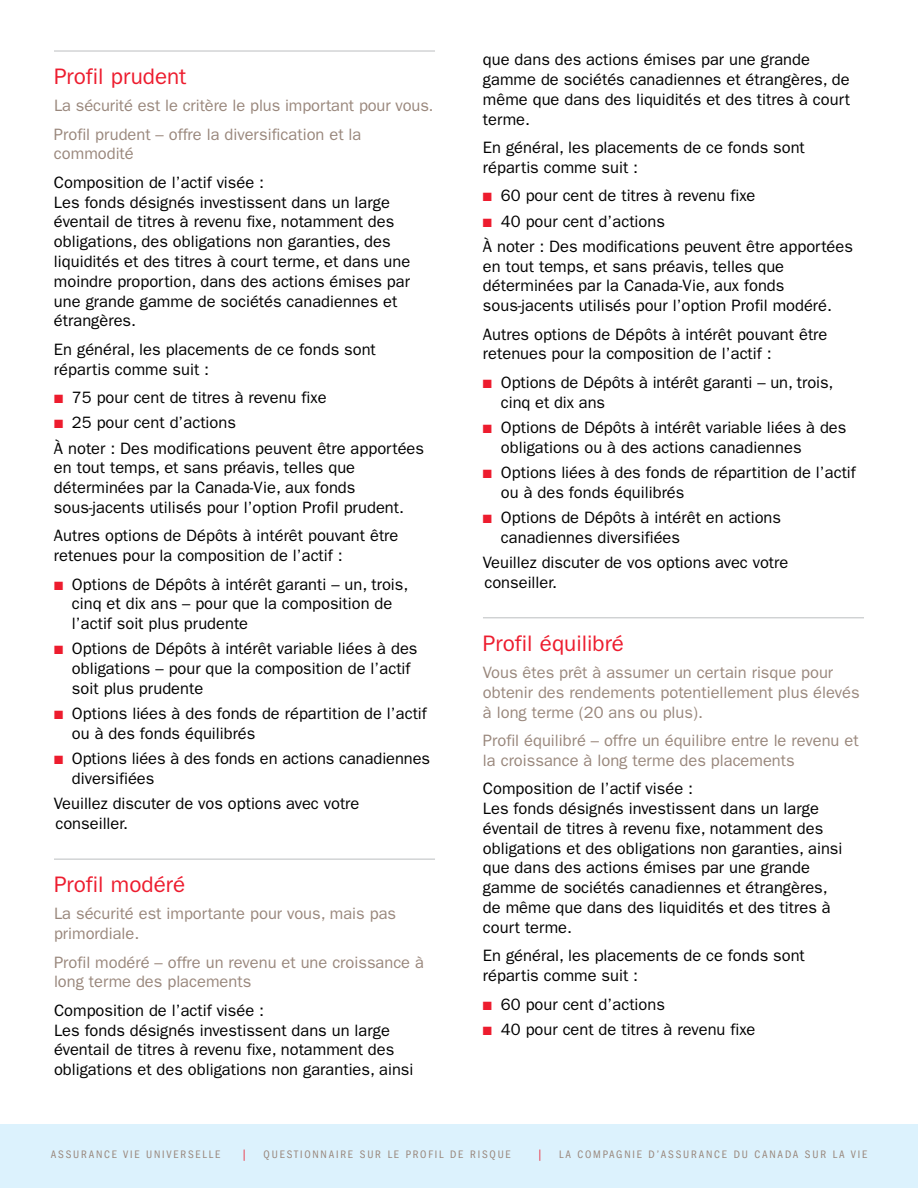
<style>
.page{position:relative;width:918px;height:1188px;background:#fff}
.page>*{position:absolute;margin:0;border:0;box-sizing:border-box;transform-origin:0 0}
.t1{font:22.5px "ITC Franklin Gothic Std";color:#ed1c2e}
.t2{font:16.5px/19.8px "ITC Franklin Gothic Std";color:#000}
.t3{font:16.5px/19.8px "ITC Franklin Gothic Std";color:#99877c}
.t4{font:condensed 11.25px "ITC Franklin Gothic Std";letter-spacing:.16em;color:#99877c}
.t5{font:condensed 11.25px "ITC Franklin Gothic Std";color:#ed1c2e}
.s1{color:#ed1c2e}
</style>
<div class="page">
<hr style="left:54px;top:51px;width:381px;height:1px;background:#bcbec0">
<hr style="left:54px;top:859px;width:381px;height:1px;background:#bcbec0">
<hr style="left:483px;top:617px;width:381px;height:1px;background:#bcbec0">
<div style="left:0;top:1125px;width:918px;height:63px;background:#dcf2fd"></div>
<h1 class="t1" style="left:54px;top:63px;width:134px">Profil prudent</h1>
<p class="t3" style="left:54px;top:91px;width:381px;line-height:28.5px">La sécurité est le critère le plus important pour vous.<br>Profil prudent – offre la diversification et la</p>
<p class="t3" style="left:54px;top:144px;width:81px">commodité</p>
<p class="t2" style="left:54px;top:172px;width:358px">Composition de l’actif visée :<br>Les fonds désignés investissent dans un large éventail de titres à revenu fixe, notamment des obligations, des obligations non garanties, des liquidités et des titres à court terme, et dans une moindre proportion, dans des actions émises par une grande gamme de sociétés canadiennes et étrangères.</p>
<p class="t2" style="left:54px;top:340px;width:323px">En général, les placements de ce fonds sont répartis comme suit :</p>
<p class="t2" style="left:54px;top:388px;width:274px"><span class="s1">■</span> 75 pour cent de titres à revenu fixe</p>
<p class="t2" style="left:54px;top:410px;width:372px;line-height:25.2px"><span class="s1">■</span> 25 pour cent d’actions<br>À noter : Des modifications peuvent être apportées</p>
<p class="t2" style="left:54px;top:458px;width:352px">en tout temps, et sans préavis, telles que déterminées par la Canada-Vie, aux fonds sous-jacents utilisés pour l’option Profil prudent.</p>
<p class="t2" style="left:54px;top:526px;width:346px">Autres options de Dépôts à intérêt pouvant être retenues pour la composition de l’actif :</p>
<p class="t2" style="left:72px;top:574px;width:338px;text-indent:-18px"><span class="s1">■</span> Options de Dépôts à intérêt garanti – un, trois, cinq et dix ans – pour que la composition de l’actif soit plus prudente</p>
<p class="t2" style="left:72px;top:639px;width:347px;text-indent:-18px"><span class="s1">■</span> Options de Dépôts à intérêt variable liées à des obligations – pour que la composition de l’actif soit plus prudente</p>
<p class="t2" style="left:72px;top:704px;width:356px;text-indent:-18px"><span class="s1">■</span> Options liées à des fonds de répartition de l’actif ou à des fonds équilibrés</p>
<p class="t2" style="left:72px;top:749px;width:360px;text-indent:-18px"><span class="s1">■</span> Options liées à des fonds en actions canadiennes diversifiées</p>
<p class="t2" style="left:54px;top:794px;width:307px">Veuillez discuter de vos options avec votre conseiller.</p>
<h1 class="t1" style="left:54px;top:871px;width:133px">Profil modéré</h1>
<p class="t3" style="left:54px;top:904px;width:344px">La sécurité est importante pour vous, mais pas primordiale.</p>
<p class="t3" style="left:54px;top:952px;width:372px">Profil modéré – offre un revenu et une croissance à long terme des placements</p>
<p class="t2" style="left:54px;top:1000px;width:361px">Composition de l’actif visée :<br>Les fonds désignés investissent dans un large éventail de titres à revenu fixe, notamment des obligations et des obligations non garanties, ainsi</p>
<p class="t2" style="left:483px;top:50px;width:369px">que dans des actions émises par une grande gamme de sociétés canadiennes et étrangères, de même que dans des liquidités et des titres à court terme.</p>
<p class="t2" style="left:483px;top:138px;width:323px">En général, les placements de ce fonds sont répartis comme suit :</p>
<p class="t2" style="left:483px;top:186px;width:274px"><span class="s1">■</span> 60 pour cent de titres à revenu fixe</p>
<p class="t2" style="left:483px;top:209px;width:372px;line-height:25.2px"><span class="s1">■</span> 40 pour cent d’actions<br>À noter : Des modifications peuvent être apportées</p>
<p class="t2" style="left:483px;top:256px;width:351px">en tout temps, et sans préavis, telles que déterminées par la Canada-Vie, aux fonds sous-jacents utilisés pour l’option Profil modéré.</p>
<p class="t2" style="left:483px;top:324px;width:346px">Autres options de Dépôts à intérêt pouvant être retenues pour la composition de l’actif :</p>
<p class="t2" style="left:501px;top:373px;width:334px;text-indent:-18px"><span class="s1">■</span> Options de Dépôts à intérêt garanti – un, trois, cinq et dix ans</p>
<p class="t2" style="left:501px;top:418px;width:347px;text-indent:-18px"><span class="s1">■</span> Options de Dépôts à intérêt variable liées à des obligations ou à des actions canadiennes</p>
<p class="t2" style="left:501px;top:463px;width:356px;text-indent:-18px"><span class="s1">■</span> Options liées à des fonds de répartition de l’actif ou à des fonds équilibrés</p>
<p class="t2" style="left:501px;top:508px;width:282px;text-indent:-18px"><span class="s1">■</span> Options de Dépôts à intérêt en actions canadiennes diversifiées</p>
<p class="t2" style="left:483px;top:552px;width:307px">Veuillez discuter de vos options avec votre conseiller.</p>
<h1 class="t1" style="left:483px;top:630px;width:143px">Profil équilibré</h1>
<p class="t3" style="left:483px;top:663px;width:378px">Vous êtes prêt à assumer un certain risque pour obtenir des rendements potentiellement plus élevés à long terme (20 ans ou plus).</p>
<p class="t3" style="left:483px;top:731px;width:377px">Profil équilibré – offre un équilibre entre le revenu et la croissance à long terme des placements</p>
<p class="t2" style="left:483px;top:779px;width:361px">Composition de l’actif visée :<br>Les fonds désignés investissent dans un large éventail de titres à revenu fixe, notamment des obligations et des obligations non garanties, ainsi que dans des actions émises par une grande gamme de sociétés canadiennes et étrangères, de même que dans des liquidités et des titres à court terme.</p>
<p class="t2" style="left:483px;top:946px;width:323px">En général, les placements de ce fonds sont répartis comme suit :</p>
<p class="t2" style="left:483px;top:994px;width:184px"><span class="s1">■</span> 60 pour cent d’actions</p>
<p class="t2" style="left:483px;top:1019px;width:274px"><span class="s1">■</span> 40 pour cent de titres à revenu fixe</p>
<p class="t4" style="left:51px;top:1148px;width:171px">ASSURANCE VIE UNIVERSELLE</p>
<p class="t5" style="left:242px;top:1148px;width:7px">|</p>
<p class="t4" style="left:264px;top:1148px;width:249px">QUESTIONNAIRE SUR LE PROFIL DE RISQUE</p>
<p class="t5" style="left:537px;top:1148px;width:7px">|</p>
<p class="t4" style="left:559px;top:1148px;width:310px">LA COMPAGNIE D’ASSURANCE DU CANADA SUR LA VIE</p>
</div>
